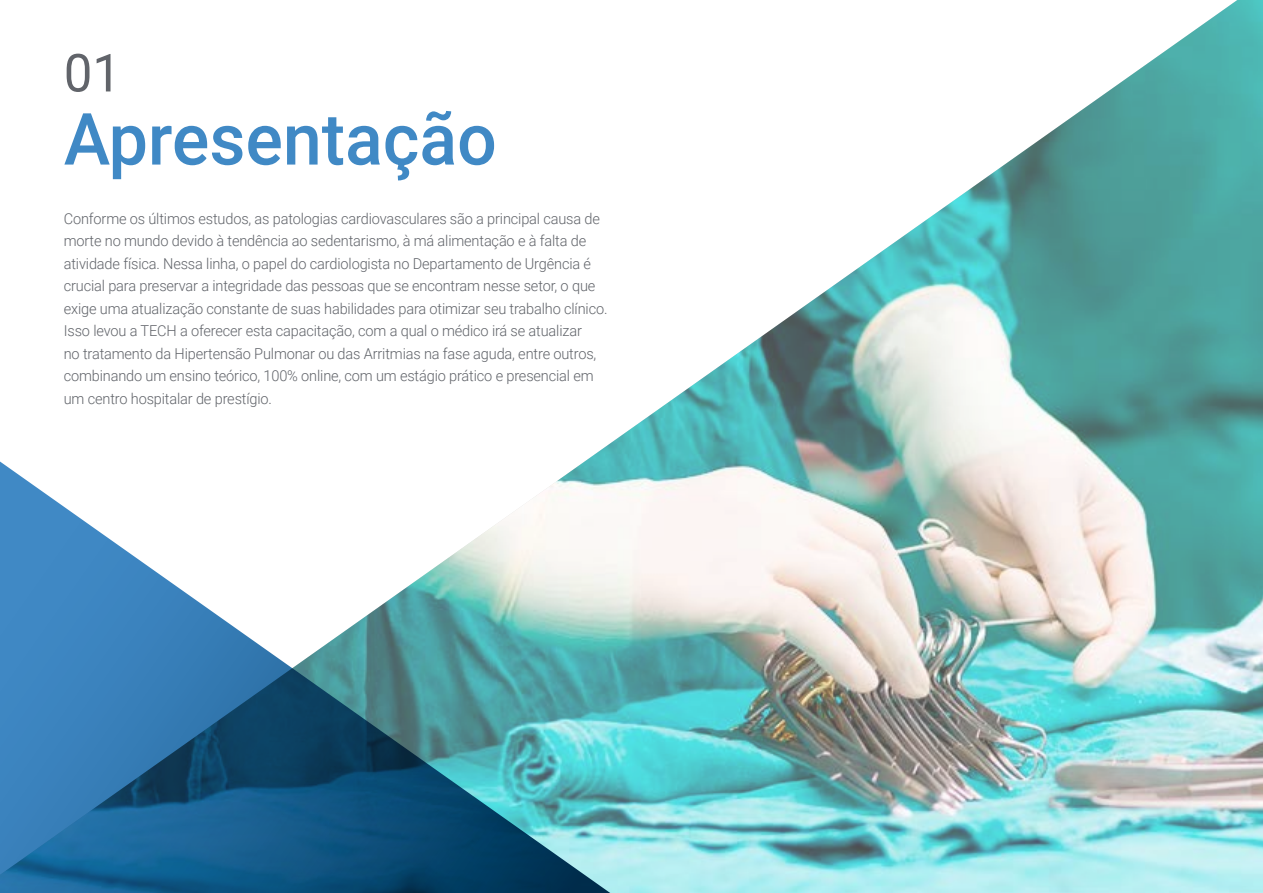
<style>
.page{position:relative;width:1263px;height:893px;background:#fff}
.page>*{position:absolute;margin:0;border:0;box-sizing:border-box;transform-origin:0 0}
.t1{font:500 72px "Roboto";color:#4089c5}
.t2{font:52.5px "Roboto";color:#61646a}
.t3{font:300 15px/22.5px "Roboto";letter-spacing:-.01em;color:#61646a}
</style>
<div class="page">
<img style="left:606px;top:0;width:657px;height:893px">
<svg style="left:0;top:446px;width:640px;height:447px"></svg>
<h2 class="t2" style="left:64px;top:36px;width:59px">01</h2>
<h1 class="t1" style="left:64px;top:89px;width:435px">Apresentação</h1>
<p class="t3" style="left:64px;top:207px;width:545px">Conforme os últimos estudos, as patologias cardiovasculares são a principal causa de morte no mundo devido à tendência ao sedentarismo, à má alimentação e à falta de atividade física. Nessa linha, o papel do cardiologista no Departamento de Urgência é crucial para preservar a integridade das pessoas que se encontram nesse setor, o que exige uma atualização constante de suas habilidades para otimizar seu trabalho clínico.<br>Isso levou a TECH a oferecer esta capacitação, com a qual o médico irá se atualizar<br>no tratamento da Hipertensão Pulmonar ou das Arritmias na fase aguda, entre outros, combinando um ensino teórico, 100% online, com um estágio prático e presencial em um centro hospitalar de prestígio.</p>
</div>
